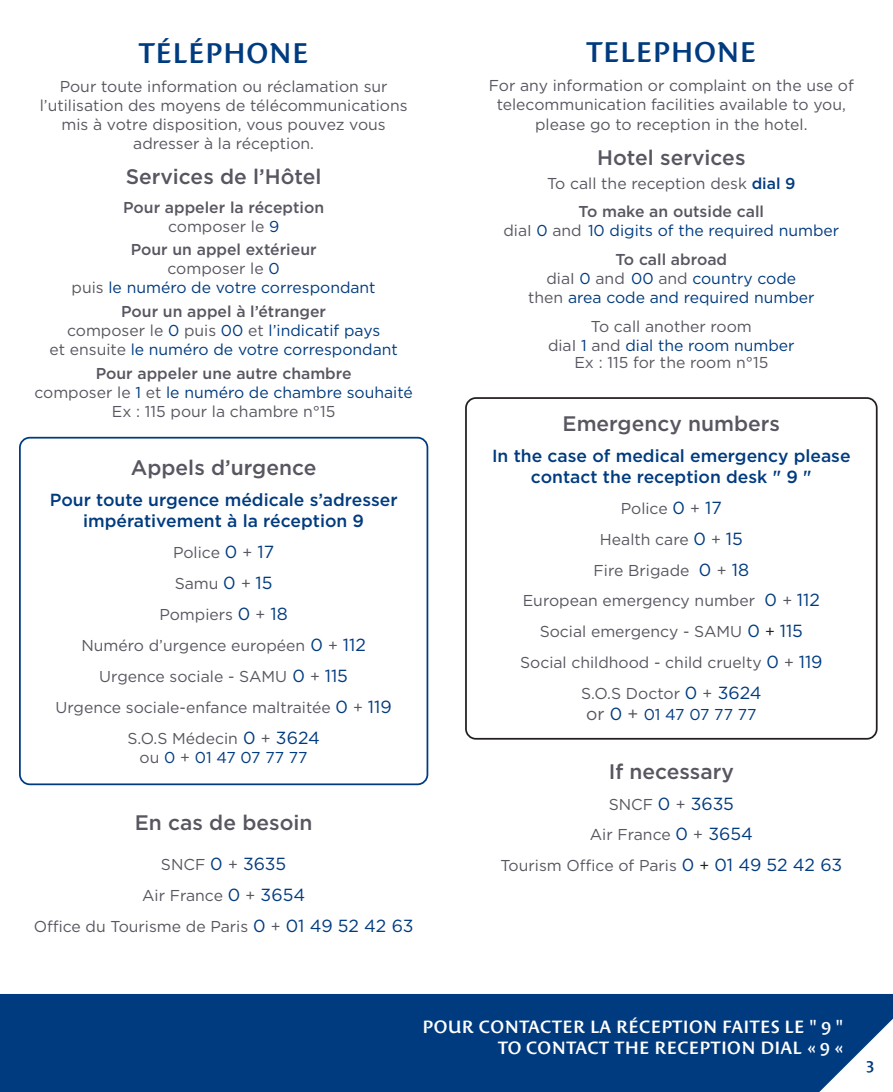
<style>
.page{position:relative;width:893px;height:1092px;background:#fff}
.page>*{position:absolute;margin:0;border:0;box-sizing:border-box;transform-origin:0 0}
.t1{font:600 28px "Costa Std";letter-spacing:.01em;color:#013b7f}
.t2{font:500 21px "Gotham";color:#585660}
.t3{font:500 17.5px/21px "Gotham";color:#013b7f;text-align:center}
.t4{font:600 17.5px "Costa Std";letter-spacing:.01em;color:#fff}
.t5{font:15.75px/18.9px "Gotham";color:#585660;text-align:center}
.t6{font:15.75px "Gotham";color:#013b7f}
.t7{font:500 15.75px "Gotham";color:#585660}
.t8{font:600 15.75px "Costa Std";color:#013b7f}
.s1{color:#013b7f}
.s2{color:#585660}
.s3{font-size:17.5px;color:#013b7f}
.s4{font-weight:500;color:#013b7f}
.s5{color:#231f20}
.s6{font-size:17.5px;color:#585660}
.s7{font-size:17.5px}
</style>
<div class="page">
<div style="left:19px;top:437px;width:409px;height:348px;border:2px solid #013b7f;border-radius:10px"></div>
<div style="left:0;top:994px;width:893px;height:97px;background:#013b7f"></div>
<div style="left:465px;top:397px;width:413px;height:342px;border:2px solid #231f20;border-radius:10px"></div>
<p class="t1" style="left:138px;top:37px;width:172px">TÉLÉPHONE</p>
<p class="t5" style="left:40px;top:77px;width:369px">Pour toute information ou réclamation sur l’utilisation des moyens de télécommunications mis à votre disposition, vous pouvez vous adresser à la réception.</p>
<p class="t2" style="left:126px;top:163px;width:197px">Services de l’Hôtel</p>
<p class="t7" style="left:123px;top:197px;width:203px">Pour appeler la réception</p>
<p class="t5" style="left:168px;top:216px;width:113px">composer le <span class="s1">9</span></p>
<p class="t7" style="left:131px;top:239px;width:187px">Pour un appel extérieur</p>
<p class="t5" style="left:168px;top:259px;width:114px">composer le <span class="s1">0</span></p>
<p class="t6" style="left:72px;top:277px;width:306px"><span class="s2">puis</span> le numéro de votre correspondant</p>
<p class="t7" style="left:121px;top:301px;width:206px">Pour un appel à l’étranger</p>
<p class="t6" style="left:67px;top:320px;width:315px"><span class="s2">composer le</span> 0 <span class="s2">puis</span> 00 <span class="s2">et</span> l’indicatif pays</p>
<p class="t6" style="left:49px;top:339px;width:350px"><span class="s2">et ensuite</span> le numéro de votre correspondant</p>
<p class="t7" style="left:96px;top:363px;width:257px">Pour appeler une autre chambre</p>
<p class="t6" style="left:34px;top:382px;width:380px"><span class="s2">composer le</span> 1 <span class="s2">et</span> le numéro de chambre souhaité</p>
<p class="t5" style="left:112px;top:401px;width:225px">Ex : 115 pour la chambre n°15</p>
<p class="t2" style="left:131px;top:454px;width:187px">Appels d’urgence</p>
<p class="t3" style="left:50px;top:489px;width:349px">Pour toute urgence médicale s’adresser impérativement à la réception 9</p>
<p class="t5" style="left:173px;top:543px;width:103px">Police <span class="s3">0</span> + <span class="s3">17</span></p>
<p class="t5" style="left:175px;top:574px;width:99px">Samu <span class="s3">0</span> + <span class="s3">15</span></p>
<p class="t5" style="left:159px;top:604px;width:130px">Pompiers <span class="s3">0</span> + <span class="s3">18</span></p>
<p class="t5" style="left:81px;top:635px;width:286px">Numéro d’urgence européen <span class="s3">0</span> + <span class="s3">112</span></p>
<p class="t5" style="left:99px;top:666px;width:250px">Urgence sociale - SAMU <span class="s3">0</span> + <span class="s3">115</span></p>
<p class="t5" style="left:56px;top:697px;width:338px">Urgence sociale-enfance maltraitée <span class="s3">0</span> + <span class="s3">119</span></p>
<p class="t5" style="left:128px;top:728px;width:194px">S.O.S Médecin <span class="s3">0</span> + <span class="s3">3624</span></p>
<p class="t6" style="left:140px;top:747px;width:169px"><span class="s2">ou</span> 0 <span class="s2">+</span> 01 47 07 77 77</p>
<p class="t2" style="left:135px;top:809px;width:179px">En cas de besoin</p>
<p class="t5" style="left:161px;top:854px;width:127px">SNCF <span class="s3">0</span> + <span class="s3">3635</span></p>
<p class="t5" style="left:142px;top:885px;width:164px">Air France <span class="s3">0</span> + <span class="s3">3654</span></p>
<p class="t5" style="left:34px;top:916px;width:381px">Office du Tourisme de Paris <span class="s3">0</span> + <span class="s3">01 49 52 42 63</span></p>
<p class="t1" style="left:586px;top:36px;width:172px">TELEPHONE</p>
<p class="t5" style="left:489px;top:75px;width:367px">For any information or complaint on the use of telecommunication facilities available to you, please go to reception in the hotel.</p>
<p class="t2" style="left:597px;top:143px;width:150px">Hotel services</p>
<p class="t5" style="left:547px;top:173px;width:250px">To call the reception desk <span class="s4">dial 9</span></p>
<p class="t7" style="left:579px;top:201px;width:187px">To make an outside call</p>
<p class="t6" style="left:503px;top:221px;width:337px"><span class="s2">diaI</span> 0 <span class="s2">and</span> 10 digits of the required number</p>
<p class="t7" style="left:615px;top:249px;width:113px">To call abroad</p>
<p class="t6" style="left:546px;top:268px;width:251px"><span class="s2">diaI</span> 0 <span class="s2">and</span> 00 <span class="s2">and</span> country code</p>
<p class="t6" style="left:528px;top:287px;width:288px"><span class="s2">then</span> area code and required number</p>
<p class="t5" style="left:591px;top:316px;width:162px">To call another room</p>
<p class="t6" style="left:548px;top:335px;width:248px"><span class="s2">diaI</span> 1 <span class="s2">and</span> dial the room number</p>
<p class="t5" style="left:574px;top:353px;width:195px">Ex : 115 for the room n°15</p>
<p class="t2" style="left:563px;top:409px;width:219px">Emergency numbers</p>
<p class="t3" style="left:492px;top:445px;width:360px">In the case of medical emergency please contact the reception desk " 9 "</p>
<p class="t5" style="left:621px;top:498px;width:103px">Police <span class="s3">0</span> + <span class="s3">17</span></p>
<p class="t5" style="left:600px;top:529px;width:144px">Health care <span class="s3">0</span> + <span class="s3">15</span></p>
<p class="t5" style="left:594px;top:560px;width:157px">Fire Brigade <span class="s3">0</span> + <span class="s3">18</span></p>
<p class="t5" style="left:523px;top:591px;width:299px">European emergency number <span class="s3">0</span> + <span class="s3">112</span></p>
<p class="t5" style="left:540px;top:622px;width:265px">Social emergency - SAMU <span class="s3">0</span> <span class="s5">+</span> <span class="s3">115</span></p>
<p class="t5" style="left:520px;top:653px;width:304px">Social childhood - child cruelty <span class="s3">0</span> + <span class="s3">119</span></p>
<p class="t5" style="left:581px;top:684px;width:182px">S.O.S Doctor <span class="s3">0</span> + <span class="s3">3624</span></p>
<p class="t6" style="left:586px;top:704px;width:172px"><span class="s6">or</span> <span class="s7">0</span> <span class="s6">+</span> 01 47 07 77 77</p>
<p class="t2" style="left:609px;top:757px;width:127px">If necessary</p>
<p class="t5" style="left:609px;top:794px;width:127px">SNCF <span class="s3">0</span> + <span class="s3">3635</span></p>
<p class="t5" style="left:590px;top:825px;width:164px">Air France <span class="s3">0</span> + <span class="s3">3654</span></p>
<p class="t5" style="left:500px;top:855px;width:343px">Tourism Office of Paris <span class="s3">0</span> <span class="s5">+</span> <span class="s3">01 49 52 42 63</span></p>
<p class="t4" style="left:422px;top:1016px;width:422px">POUR CONTACTER LA RÉCEPTION FAITES LE " 9 "</p>
<p class="t4" style="left:498px;top:1037px;width:347px">TO CONTACT THE RECEPTION DIAL « 9 «</p>
<p class="t8" style="left:866px;top:1055px;width:10px">3</p>
</div>
